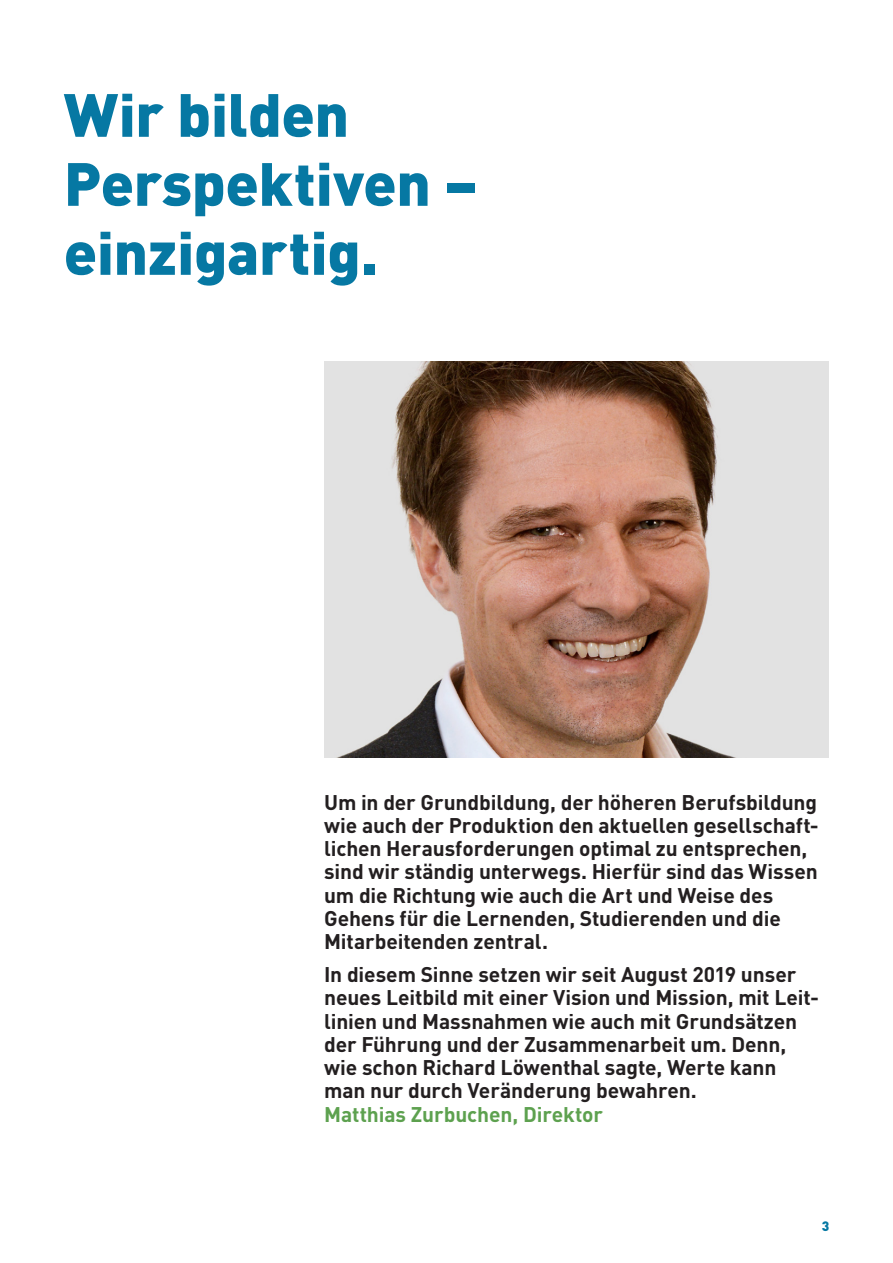
<style>
.page{position:relative;width:893px;height:1263px;background:#fff}
.page>*{position:absolute;margin:0;border:0;box-sizing:border-box;transform-origin:0 0}
._01_Haupttitel{font:900 60px/69px "DINOT";letter-spacing:-.005em;color:#0678a3}
._05_Zwischentitel{font:700 21px/23.2px "DINOT";letter-spacing:-.005em;color:#231f20}
.t1{font:900 13.5px "DINOT";color:#0678a3}
.s1{color:#5da14f}
</style>
<div class="page">
<img style="left:324px;top:361px;width:504px;height:397px">
<p class="_01_Haupttitel" style="left:64px;top:78px;width:415px">Wir bilden<br>Perspektiven – einzigartig.</p>
<p class="_05_Zwischentitel" style="left:324px;top:790px;width:495px">Um in der Grundbildung, der höheren Berufsbildung wie auch der Produktion den aktuellen gesellschaft&shy;lichen Herausforderungen optimal zu entsprechen, sind wir ständig unterwegs. Hierfür sind das Wissen um die Richtung wie auch die Art und Weise des Gehens für die Lernenden, Studierenden und die Mitarbeitenden zentral.</p>
<p class="_05_Zwischentitel" style="left:324px;top:962px;width:496px">In diesem Sinne setzen wir seit August 2019 unser neues Leitbild mit einer Vision und Mission, mit Leit&shy;linien und Massnahmen wie auch mit Grundsätzen der Führung und der Zusammenarbeit um. Denn, wie schon Richard Löwenthal sagte, Werte kann man nur durch Veränderung bewahren.<br><span class="s1">Matthias Zurbuchen, Direktor</span></p>
<p class="t1" style="left:822px;top:1217px;width:9px">3</p>
</div>
